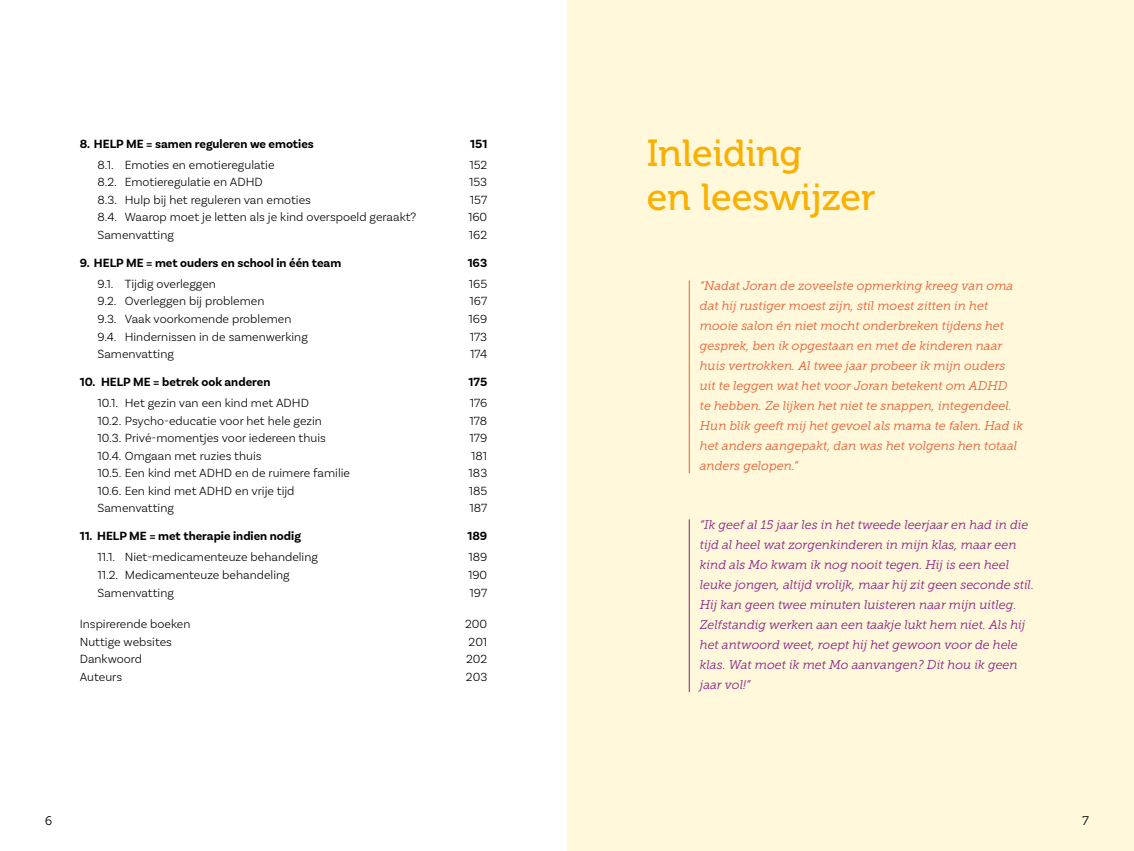
<style>
.page{position:relative;width:1134px;height:851px;background:#fff}
.page>*{position:absolute;margin:0;border:0;box-sizing:border-box;transform-origin:0 0}
.t1{font:37.5px/43.5px "Museo 500";color:#f9b000}
.t2{font:300 12.5px "Basic Sans";color:#000}
.t3{font:italic 12.5px/20px "Museo Slab 300";color:#eb5c32}
.t4{font:italic 12.5px/20px "Museo Slab 300";color:#891e82}
.t5{font:700 12.5px "Basic Sans";color:#000}
.t6{font:12.5px "Museo 300";color:#000}
</style>
<div class="page">
<div style="left:567px;top:0;width:567px;height:850px;background:#fff8da"></div>
<hr style="left:689px;top:280px;width:1px;height:193px;background:#eb5c32">
<hr style="left:689px;top:519px;width:1px;height:173px;background:#891e82">
<p class="t5" style="left:80px;top:136px;width:236px">8. HELP ME = samen reguleren we emoties</p>
<p class="t5" style="left:470px;top:136px;width:19px">151</p>
<p class="t2" style="left:97px;top:157px;width:179px">8.1. Emoties en emotieregulatie</p>
<p class="t2" style="left:469px;top:157px;width:19px">152</p>
<p class="t2" style="left:97px;top:174px;width:167px">8.2. Emotieregulatie en ADHD</p>
<p class="t2" style="left:469px;top:174px;width:20px">153</p>
<p class="t2" style="left:97px;top:192px;width:215px">8.3. Hulp bij het reguleren van emoties</p>
<p class="t2" style="left:470px;top:192px;width:19px">157</p>
<p class="t2" style="left:97px;top:209px;width:320px">8.4. Waarop moet je letten als je kind overspoeld geraakt?</p>
<p class="t2" style="left:468px;top:209px;width:21px">160</p>
<p class="t2" style="left:97px;top:227px;width:78px">Samenvatting</p>
<p class="t2" style="left:469px;top:227px;width:20px">162</p>
<p class="t5" style="left:80px;top:255px;width:263px">9. HELP ME = met ouders en school in één team</p>
<p class="t5" style="left:468px;top:255px;width:21px">163</p>
<p class="t2" style="left:97px;top:276px;width:120px">9.1. Tijdig overleggen</p>
<p class="t2" style="left:469px;top:276px;width:20px">165</p>
<p class="t2" style="left:97px;top:294px;width:168px">9.2. Overleggen bij problemen</p>
<p class="t2" style="left:469px;top:294px;width:19px">167</p>
<p class="t2" style="left:97px;top:311px;width:196px">9.3. Vaak voorkomende problemen</p>
<p class="t2" style="left:468px;top:311px;width:20px">169</p>
<p class="t2" style="left:97px;top:329px;width:212px">9.4. Hindernissen in de samenwerking</p>
<p class="t2" style="left:470px;top:329px;width:19px">173</p>
<p class="t2" style="left:97px;top:346px;width:78px">Samenvatting</p>
<p class="t2" style="left:470px;top:346px;width:19px">174</p>
<p class="t5" style="left:80px;top:374px;width:192px">10. HELP ME = betrek ook anderen</p>
<p class="t5" style="left:469px;top:374px;width:20px">175</p>
<p class="t2" style="left:97px;top:395px;width:213px">10.1. Het gezin van een kind met ADHD</p>
<p class="t2" style="left:470px;top:395px;width:19px">176</p>
<p class="t2" style="left:97px;top:413px;width:226px">10.2. Psycho-educatie voor het hele gezin</p>
<p class="t2" style="left:469px;top:413px;width:19px">178</p>
<p class="t2" style="left:97px;top:430px;width:230px">10.3. Privé-momentjes voor iedereen thuis</p>
<p class="t2" style="left:470px;top:430px;width:19px">179</p>
<p class="t2" style="left:97px;top:448px;width:166px">10.4. Omgaan met ruzies thuis</p>
<p class="t2" style="left:471px;top:448px;width:18px">181</p>
<p class="t2" style="left:97px;top:465px;width:254px">10.5. Een kind met ADHD en de ruimere familie</p>
<p class="t2" style="left:469px;top:465px;width:20px">183</p>
<p class="t2" style="left:97px;top:483px;width:199px">10.6. Een kind met ADHD en vrije tijd</p>
<p class="t2" style="left:469px;top:483px;width:20px">185</p>
<p class="t2" style="left:97px;top:500px;width:78px">Samenvatting</p>
<p class="t2" style="left:469px;top:500px;width:19px">187</p>
<p class="t5" style="left:80px;top:528px;width:223px">11. HELP ME = met therapie indien nodig</p>
<p class="t5" style="left:467px;top:528px;width:21px">189</p>
<p class="t2" style="left:97px;top:549px;width:222px">11.1. Niet-medicamenteuze behandeling</p>
<p class="t2" style="left:468px;top:549px;width:20px">189</p>
<p class="t2" style="left:97px;top:567px;width:194px">11.2. Medicamenteuze behandeling</p>
<p class="t2" style="left:468px;top:567px;width:21px">190</p>
<p class="t2" style="left:97px;top:584px;width:78px">Samenvatting</p>
<p class="t2" style="left:470px;top:584px;width:19px">197</p>
<p class="t2" style="left:80px;top:616px;width:112px">Inspirerende boeken</p>
<p class="t2" style="left:465px;top:616px;width:24px">200</p>
<p class="t2" style="left:80px;top:634px;width:94px">Nuttige websites</p>
<p class="t2" style="left:469px;top:634px;width:20px">201</p>
<p class="t2" style="left:80px;top:651px;width:64px">Dankwoord</p>
<p class="t2" style="left:466px;top:651px;width:23px">202</p>
<p class="t2" style="left:80px;top:669px;width:44px">Auteurs</p>
<p class="t2" style="left:466px;top:669px;width:23px">203</p>
<h1 class="t1" style="left:647px;top:132px;width:230px">Inleiding<br>en leeswijzer</h1>
<p class="t3" style="left:700px;top:275px;width:325px">“Nadat Joran de zoveelste opmerking kreeg van oma dat hij rustiger moest zijn, stil moest zitten in het mooie salon én niet mocht onderbreken tijdens het gesprek, ben ik opgestaan en met de kinderen naar huis vertrokken. Al twee jaar probeer ik mijn ouders uit te leggen wat het voor Joran betekent om ADHD<br>te hebben. Ze lijken het niet te snappen, integendeel.<br>Hun blik geeft mij het gevoel als mama te falen. Had ik het anders aangepakt, dan was het volgens hen totaal anders gelopen.”</p>
<p class="t4" style="left:700px;top:514px;width:336px">“Ik geef al 15 jaar les in het tweede leerjaar en had in die tijd al heel wat zorgenkinderen in mijn klas, maar een kind als Mo kwam ik nog nooit tegen. Hij is een heel leuke jongen, altijd vrolijk, maar hij zit geen seconde stil.<br>Hij kan geen twee minuten luisteren naar mijn uitleg.<br>Zelfstandig werken aan een taakje lukt hem niet. Als hij het antwoord weet, roept hij het gewoon voor de hele klas. Wat moet ik met Mo aanvangen? Dit hou ik geen jaar vol!”</p>
<p class="t6" style="left:45px;top:814px;width:8px">6</p>
<p class="t6" style="left:1082px;top:814px;width:8px">7</p>
</div>
